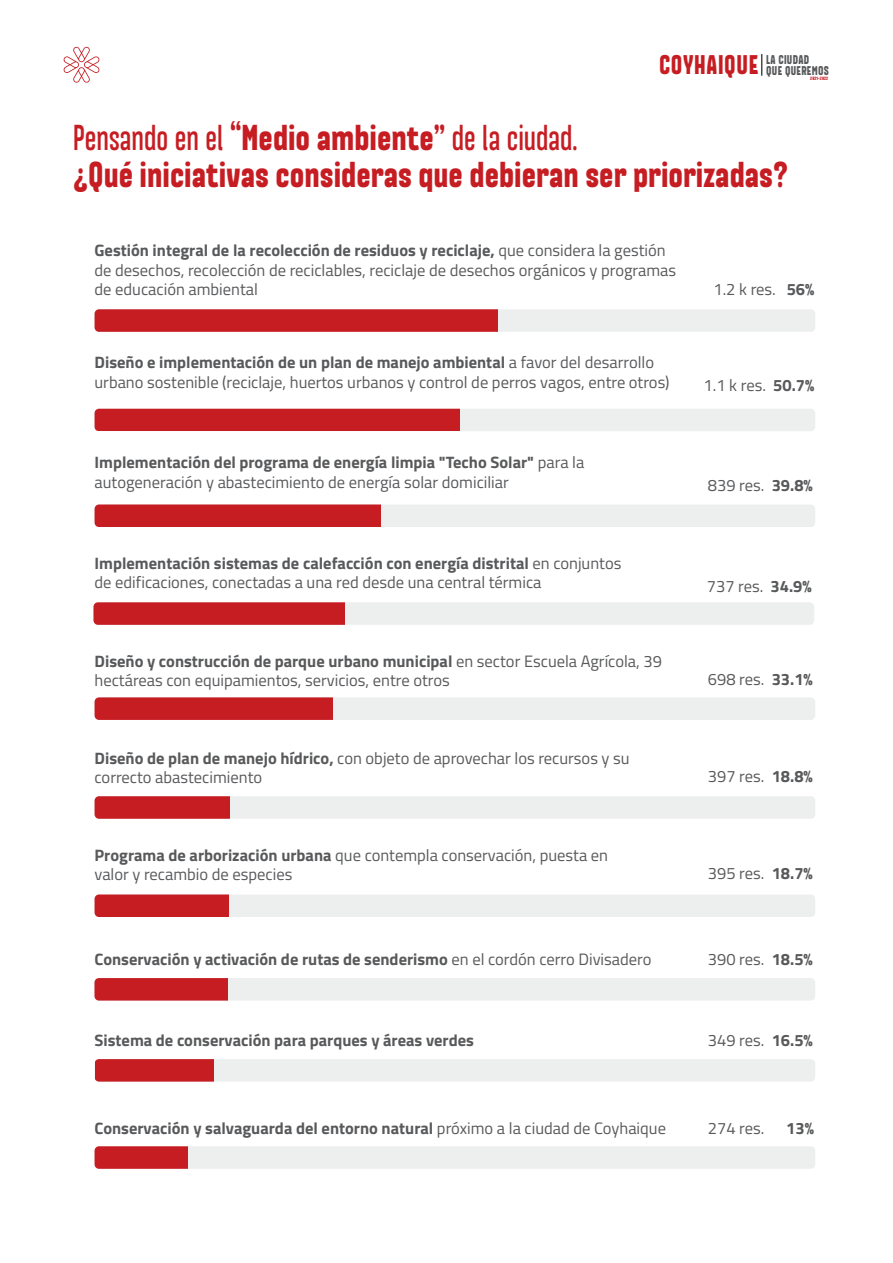
<style>
.page{position:relative;width:893px;height:1263px;background:#fff}
.page>*{position:absolute;margin:0;border:0;box-sizing:border-box;transform-origin:0 0}
.t1{font:36px "Mazurquica Pesada";color:#c61d23}
.t2{font:36px "Mazurquica Media";color:#c61d23}
.t3{font:27px "Mazurquica Pesada";letter-spacing:.025em;color:#c61d23}
.t4{font:16.5px/19.2px "Titillium Web";color:#58595b}
.t5{font:700 16.5px "Titillium Web";color:#58595b}
.t6{font:12.75px "Mazurquica Pesada";letter-spacing:.025em;color:#58595b}
.t7{font:4.8px "Mazurquica Pesada";letter-spacing:.025em;color:#c61d23}
.s1{font-family:"Mazurquica Pesada"}
.s2{font-weight:700}
.s3{font-weight:400}
</style>
<div class="page">
<svg style="left:761px;top:54px;width:1px;height:22px"></svg>
<div style="left:498px;top:309px;width:317px;height:23px;background:#edeeee"></div>
<div style="left:460px;top:409px;width:355px;height:22px;background:#edeeee"></div>
<div style="left:381px;top:505px;width:434px;height:22px;background:#edeeee"></div>
<div style="left:345px;top:602px;width:469px;height:23px;background:#edeeee"></div>
<div style="left:333px;top:698px;width:482px;height:22px;background:#edeeee"></div>
<div style="left:230px;top:796px;width:585px;height:23px;background:#edeeee"></div>
<div style="left:229px;top:895px;width:586px;height:22px;background:#edeeee"></div>
<div style="left:228px;top:978px;width:587px;height:22px;background:#edeeee"></div>
<div style="left:213px;top:1059px;width:602px;height:22px;background:#edeeee"></div>
<div style="left:188px;top:1146px;width:627px;height:23px;background:#edeeee"></div>
<div style="left:95px;top:1146px;width:93px;height:23px;background:#c61d23"></div>
<div style="left:95px;top:309px;width:403px;height:23px;background:#c61d23"></div>
<div style="left:95px;top:409px;width:365px;height:22px;background:#c61d23"></div>
<div style="left:95px;top:504px;width:286px;height:23px;background:#c61d23"></div>
<div style="left:93px;top:602px;width:252px;height:23px;background:#c61d23"></div>
<div style="left:95px;top:697px;width:238px;height:23px;background:#c61d23"></div>
<div style="left:95px;top:796px;width:135px;height:23px;background:#c61d23"></div>
<div style="left:95px;top:894px;width:134px;height:23px;background:#c61d23"></div>
<div style="left:94px;top:978px;width:134px;height:22px;background:#c61d23"></div>
<div style="left:95px;top:1059px;width:118px;height:22px;background:#c61d23"></div>
<svg style="left:63px;top:47px;width:37px;height:36px"></svg>
<h2 class="t3" style="left:659px;top:51px;width:152px">COYHAIQUE <sup>LA</sup> <sup>CIUDAD</sup></h2>
<p class="t6" style="left:766px;top:64px;width:64px">QUE QUEREMOS</p>
<p class="t7" style="left:810px;top:76px;width:19px">2021-2022</p>
<h1 class="t2" style="left:73px;top:119px;width:506px">Pensando en el <span class="s1">“Medio ambiente”</span> de la ciudad.</h1>
<h1 class="t1" style="left:73px;top:156px;width:716px">¿Qué iniciativas consideras que debieran ser priorizadas?</h1>
<p class="t4" style="left:95px;top:240px;width:583px"><span class="s2">Gestión integral de la recolección de residuos y reciclaje,</span> que considera la gestión de desechos, recolección de reciclables, reciclaje de desechos orgánicos y programas de educación ambiental</p>
<p class="t4" style="left:95px;top:352px;width:577px"><span class="s2">Diseño e implementación de un plan de manejo ambiental</span> a favor del desarrollo urbano sostenible (reciclaje, huertos urbanos y control de perros vagos, entre otros)</p>
<p class="t4" style="left:95px;top:452px;width:491px"><span class="s2">Implementación del programa de energía limpia "Techo Solar"</span> para la autogeneración y abastecimiento de energía solar domiciliar</p>
<p class="t4" style="left:95px;top:553px;width:528px"><span class="s2">Implementación sistemas de calefacción con energía distrital</span> en conjuntos de edificaciones, conectadas a una red desde una central térmica</p>
<p class="t4" style="left:95px;top:651px;width:569px"><span class="s2">Diseño y construcción de parque urbano municipal</span> en sector Escuela Agrícola, 39 hectáreas con equipamientos, servicios, entre otros</p>
<p class="t4" style="left:95px;top:747px;width:537px"><span class="s2">Diseño de plan de manejo hídrico,</span> con objeto de aprovechar los recursos y su correcto abastecimiento</p>
<p class="t4" style="left:95px;top:845px;width:515px"><span class="s2">Programa de arborización urbana</span> que contempla conservación, puesta en valor y recambio de especies</p>
<p class="t4" style="left:713px;top:279px;width:102px">1.2 k res. <span class="s2">56%</span></p>
<p class="t4" style="left:704px;top:375px;width:112px">1.1 k res. <span class="s2">50.7%</span></p>
<p class="t4" style="left:708px;top:475px;width:106px">839 res. <span class="s2">39.8%</span></p>
<p class="t4" style="left:707px;top:575px;width:106px">737 res. <span class="s2">34.9%</span></p>
<p class="t4" style="left:708px;top:669px;width:106px">698 res. <span class="s2">33.1%</span></p>
<p class="t4" style="left:708px;top:766px;width:106px">397 res. <span class="s2">18.8%</span></p>
<p class="t4" style="left:708px;top:863px;width:106px">395 res. <span class="s2">18.7%</span></p>
<p class="t5" style="left:95px;top:947px;width:558px">Conservación y activación de rutas de senderismo <span class="s3">en el cordón cerro Divisadero</span></p>
<p class="t4" style="left:708px;top:949px;width:106px">390 res. <span class="s2">18.5%</span></p>
<p class="t5" style="left:95px;top:1028px;width:381px">Sistema de conservación para parques y áreas verdes</p>
<p class="t4" style="left:708px;top:1030px;width:106px">349 res. <span class="s2">16.5%</span></p>
<p class="t5" style="left:95px;top:1115px;width:573px">Conservación y salvaguarda del entorno natural <span class="s3">próximo a la ciudad de Coyhaique</span></p>
<p class="t4" style="left:708px;top:1117px;width:58px">274 res.</p>
<p class="t5" style="left:786px;top:1115px;width:29px">13%</p>
</div>
